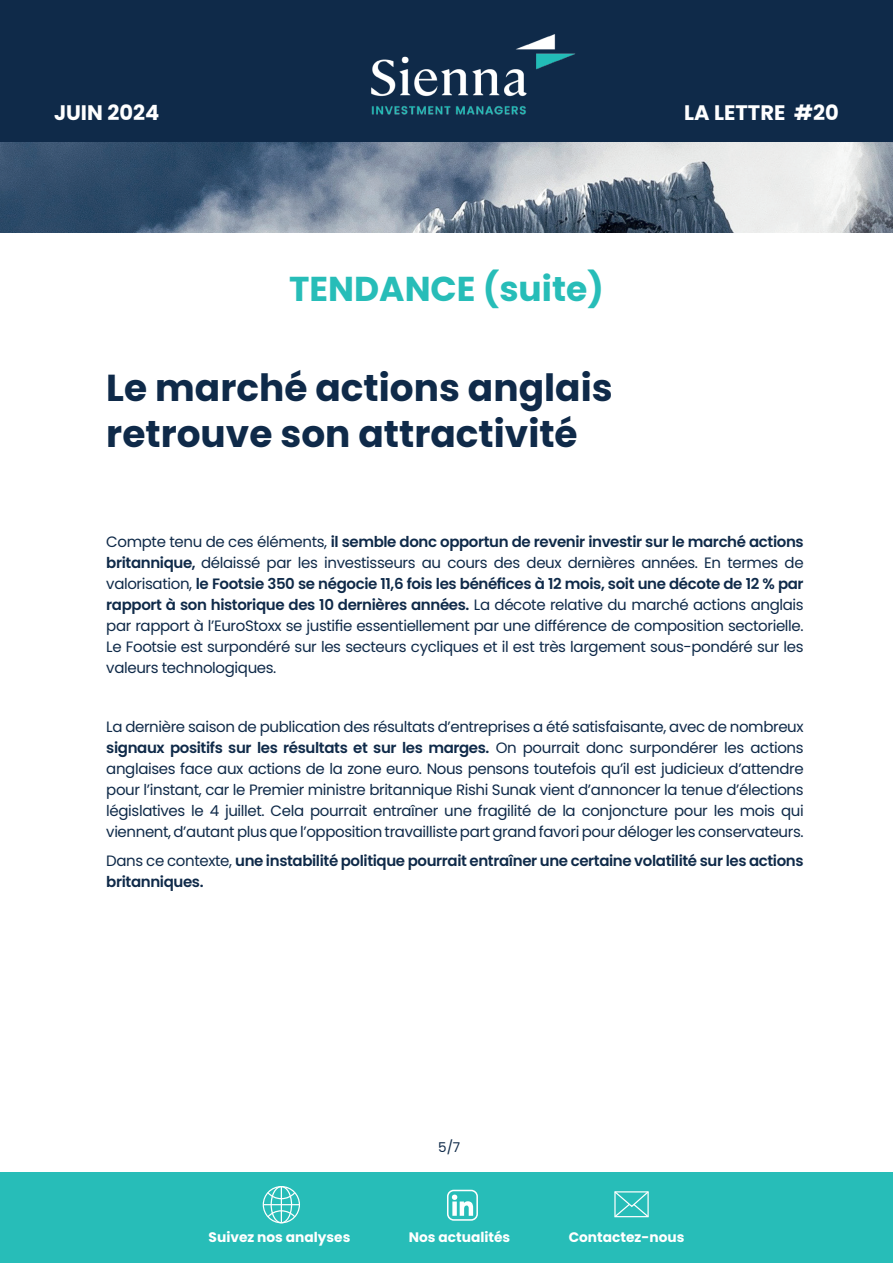
<style>
.page{position:relative;width:893px;height:1263px;background:#fff}
.page>*{position:absolute;margin:0;border:0;box-sizing:border-box;transform-origin:0 0}
.t1{font:700 37.5px/46.5px "Poppins";color:#0f2a49}
.t2{font:700 34.5px "Poppins";color:#27bdb8}
.t3{font:700 21px "Poppins";color:#fff}
.t4{font:15px/21px "Poppins";letter-spacing:-.025em;color:#0f2a49;text-align:justify}
.t5{font:600 15px/21px "Poppins";letter-spacing:-.025em;color:#0f2a49}
.t6{font:700 13.8px "Poppins";color:#fff}
.t7{font:13.5px "Poppins";color:#0f2a49}
.s1{font-weight:600}
.s2{font-weight:400}
</style>
<div class="page">
<div style="left:0;top:0;width:893px;height:142px;background:#0f2a49"></div>
<div style="left:0;top:1172px;width:893px;height:91px;background:#27bdb8"></div>
<div style="left:447px;top:1190px;width:31px;height:31px;border:2px solid #fff;border-radius:6px"></div>
<svg style="left:452px;top:1194px;width:21px;height:22px"></svg>
<div style="left:263px;top:1186px;width:37px;height:37px;border:1px solid #fff;border-radius:50%"></div>
<svg style="left:266px;top:1191px;width:30px;height:9px"></svg>
<svg style="left:266px;top:1209px;width:30px;height:10px"></svg>
<div style="left:271px;top:1186px;width:21px;height:37px;border:1px solid #fff;border-radius:50%"></div>
<hr style="left:263px;top:1204px;width:36px;height:1px;background:#fff">
<hr style="left:281px;top:1186px;width:1px;height:37px;background:#fff">
<svg style="left:614px;top:1191px;width:35px;height:27px"></svg>
<img style="left:0;top:142px;width:893px;height:91px">
<img style="left:371px;top:34px;width:204px;height:81px">
<h3 class="t3" style="left:54px;top:100px;width:107px">JUIN 2024</h3>
<h3 class="t3" style="left:684px;top:100px;width:156px">LA LETTRE #20</h3>
<h2 class="t2" style="left:289px;top:269px;width:316px">TENDANCE (suite)</h2>
<h1 class="t1" style="left:106px;top:364px;width:508px">Le marché actions anglais retrouve son attractivité</h1>
<p class="t4" style="left:106px;top:531px;width:699px">Compte tenu de ces éléments, <span class="s1">il semble donc opportun de revenir investir sur le marché actions britannique,</span> délaissé par les investisseurs au cours des deux dernières années. En termes de valorisation, <span class="s1">le Footsie 350 se négocie 11,6 fois les bénéfices à 12 mois, soit une décote de 12 % par rapport à son historique des 10 dernières années.</span> La décote relative du marché actions anglais par rapport à l’EuroStoxx se justifie essentiellement par une différence de composition sectorielle.<br>Le Footsie est surpondéré sur les secteurs cycliques et il est très largement sous-pondéré sur les valeurs technologiques.</p>
<p class="t4" style="left:106px;top:716px;width:699px">La dernière saison de publication des résultats d’entreprises a été satisfaisante, avec de nombreux <span class="s1">signaux positifs sur les résultats et sur les marges.</span> On pourrait donc surpondérer les actions anglaises face aux actions de la zone euro. Nous pensons toutefois qu’il est judicieux d’attendre pour l’instant, car le Premier ministre britannique Rishi Sunak vient d’annoncer la tenue d’élections législatives le 4 juillet. Cela pourrait entraîner une fragilité de la conjoncture pour les mois qui viennent, d’autant plus que l’opposition travailliste part grand favori pour déloger les conservateurs.</p>
<p class="t5" style="left:106px;top:851px;width:699px"><span class="s2">Dans ce contexte,</span> une instabilité politique pourrait entraîner une certaine volatilité sur les actions britanniques.</p>
<p class="t7" style="left:438px;top:1139px;width:24px">5/7</p>
<p class="t6" style="left:209px;top:1229px;width:143px">Suivez nos analyses</p>
<p class="t6" style="left:409px;top:1229px;width:103px">Nos actualités</p>
<p class="t6" style="left:569px;top:1229px;width:117px">Contactez-nous</p>
</div>
